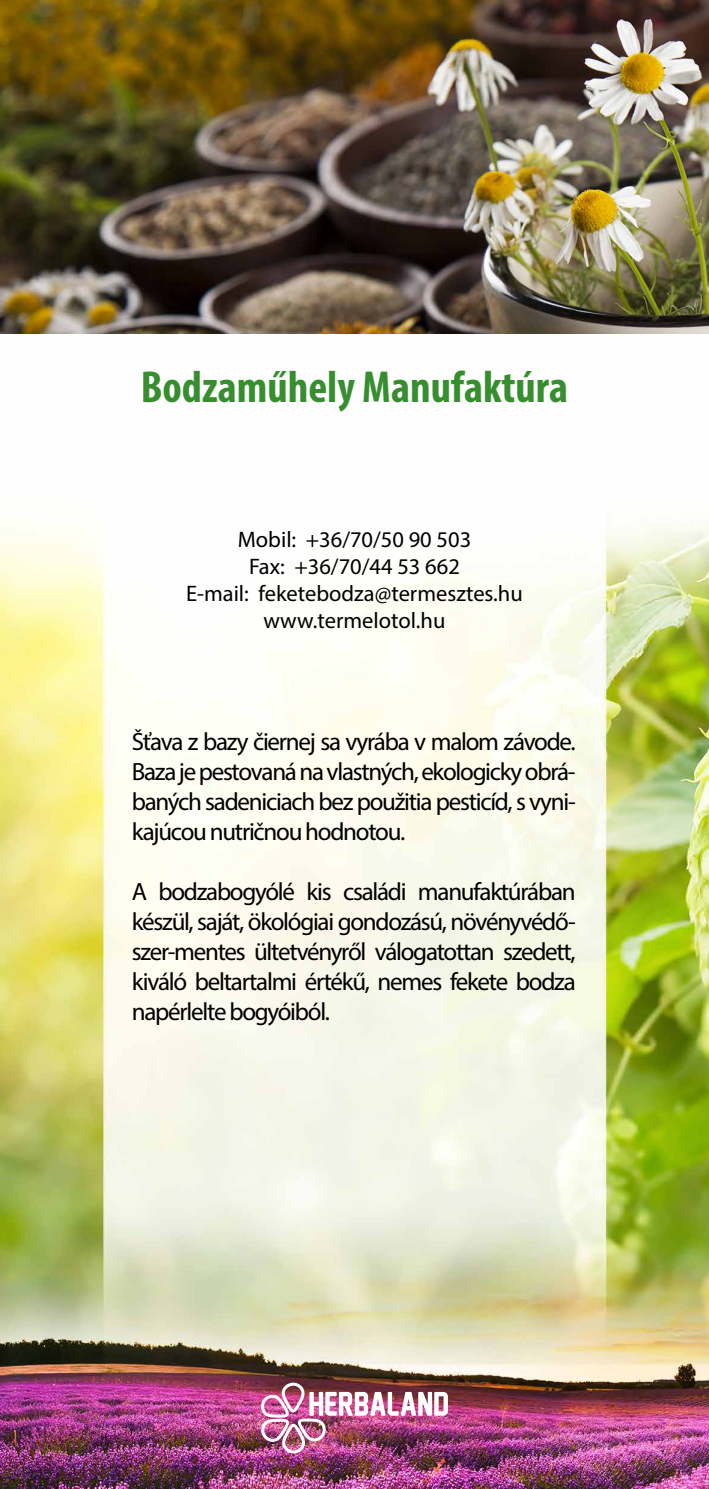
<style>
.page{position:relative;width:709px;height:1489px;background:#fff}
.page>*{position:absolute;margin:0;border:0;box-sizing:border-box;transform-origin:0 0}
.t1{font:700 condensed 45px "Myriad Pro";color:#378e2e}
.t2{font:25px/30px "Myriad Pro";letter-spacing:-.05em;color:#000;text-align:justify}
.t3{font:22.5px/27px "Myriad Pro";color:#000;text-align:center}
</style>
<div class="page">
<img style="left:0;top:525px;width:709px;height:963px">
<img style="left:261px;top:1382px;width:187px;height:71px">
<img style="left:0;top:0;width:709px;height:334px">
<h1 class="t1" style="left:141px;top:359px;width:429px">Bodzaműhely Manufaktúra</h1>
<p class="t3" style="left:186px;top:526px;width:338px">Mobil: +36/70/50 90 503<br>Fax: +36/70/44 53 662<br>E-mail: feketebodza@termesztes.hu www.termelotol.hu</p>
<p class="t2" style="left:132px;top:726px;width:445px">Šťava z bazy čiernej sa vyrába v malom závode.<br>Baza je pestovaná na vlastných, ekologicky obrá&shy;baných sadeniciach bez použitia pesticíd, s vyni&shy;kajúcou nutričnou hodnotou.</p>
<p class="t2" style="left:132px;top:876px;width:445px">A bodzabogyólé kis családi manufaktúrában készül, saját, ökológiai gondozású, növényvédő&shy;szer-mentes ültetvényről válogatottan szedett, kiváló beltartalmi értékű, nemes fekete bodza napérlelte bogyóiból.</p>
</div>
